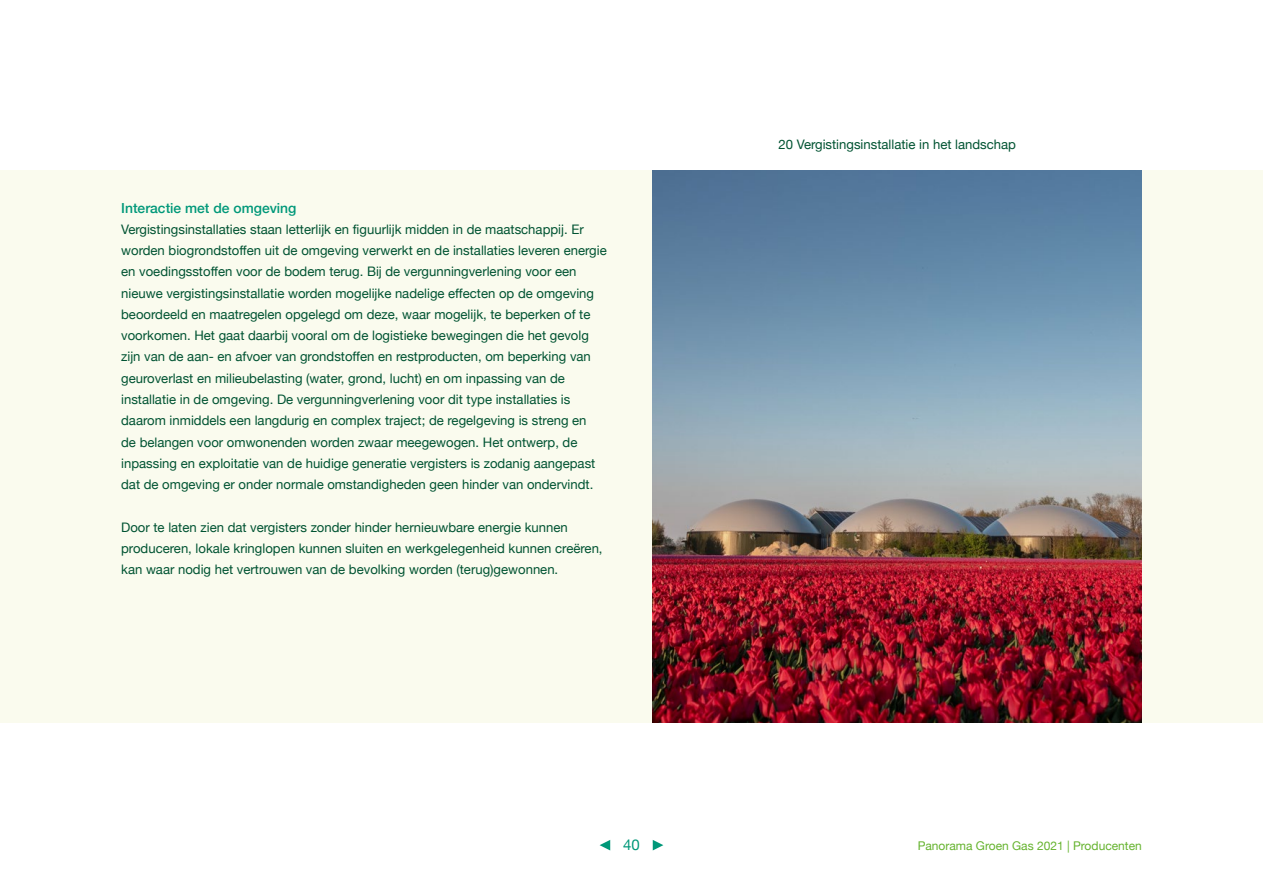
<style>
.page{position:relative;width:1263px;height:893px;background:#fff}
.page>*{position:absolute;margin:0;border:0;box-sizing:border-box;transform-origin:0 0}
.t1{font:15px "Helvetica Neue";color:#009879}
.t2{font:500 13.8px "Helvetica Neue";color:#009879}
.t3{font:13.2px/21.3px "Helvetica Neue";color:#005332}
.t4{font:12px "Helvetica Neue";color:#65b32e}
</style>
<div class="page">
<div style="left:0;top:170px;width:1263px;height:553px;background:#fafbee"></div>
<svg style="left:653px;top:840px;width:10px;height:10px"></svg>
<svg style="left:600px;top:840px;width:10px;height:10px"></svg>
<img style="left:653px;top:170px;width:489px;height:553px">
<p class="t2" style="left:121px;top:197px;width:177px">Interactie met de omgeving</p>
<p class="t3" style="left:121px;top:219px;width:487px">Vergistingsinstallaties staan letterlijk en figuurlijk midden in de maatschappij. Er worden biogrondstoffen uit de omgeving verwerkt en de installaties leveren energie en voedingsstoffen voor de bodem terug. Bij de vergunningverlening voor een nieuwe vergistingsinstallatie worden mogelijke nadelige effecten op de omgeving beoordeeld en maatregelen opgelegd om deze, waar mogelijk, te beperken of te voorkomen. Het gaat daarbij vooral om de logistieke bewegingen die het gevolg zijn van de aan- en afvoer van grondstoffen en restproducten, om beperking van geuroverlast en milieubelasting (water, grond, lucht) en om inpassing van de installatie in de omgeving. De vergunningverlening voor dit type installaties is daarom inmiddels een langdurig en complex traject; de regelgeving is streng en<br>de belangen voor omwonenden worden zwaar meegewogen. Het ontwerp, de inpassing en exploitatie van de huidige generatie vergisters is zodanig aangepast dat de omgeving er onder normale omstandigheden geen hinder van ondervindt.</p>
<p class="t3" style="left:121px;top:517px;width:483px">Door te laten zien dat vergisters zonder hinder hernieuwbare energie kunnen produceren, lokale kringlopen kunnen sluiten en werkgelegenheid kunnen creëren, kan waar nodig het vertrouwen van de bevolking worden (terug)gewonnen.</p>
<p class="t3" style="left:778px;top:134px;width:239px">20 Vergistingsinstallatie in het landschap</p>
<p class="t1" style="left:623px;top:834px;width:18px">40</p>
<p class="t4" style="left:918px;top:837px;width:226px">Panorama Groen Gas 2021 | Producenten</p>
</div>
